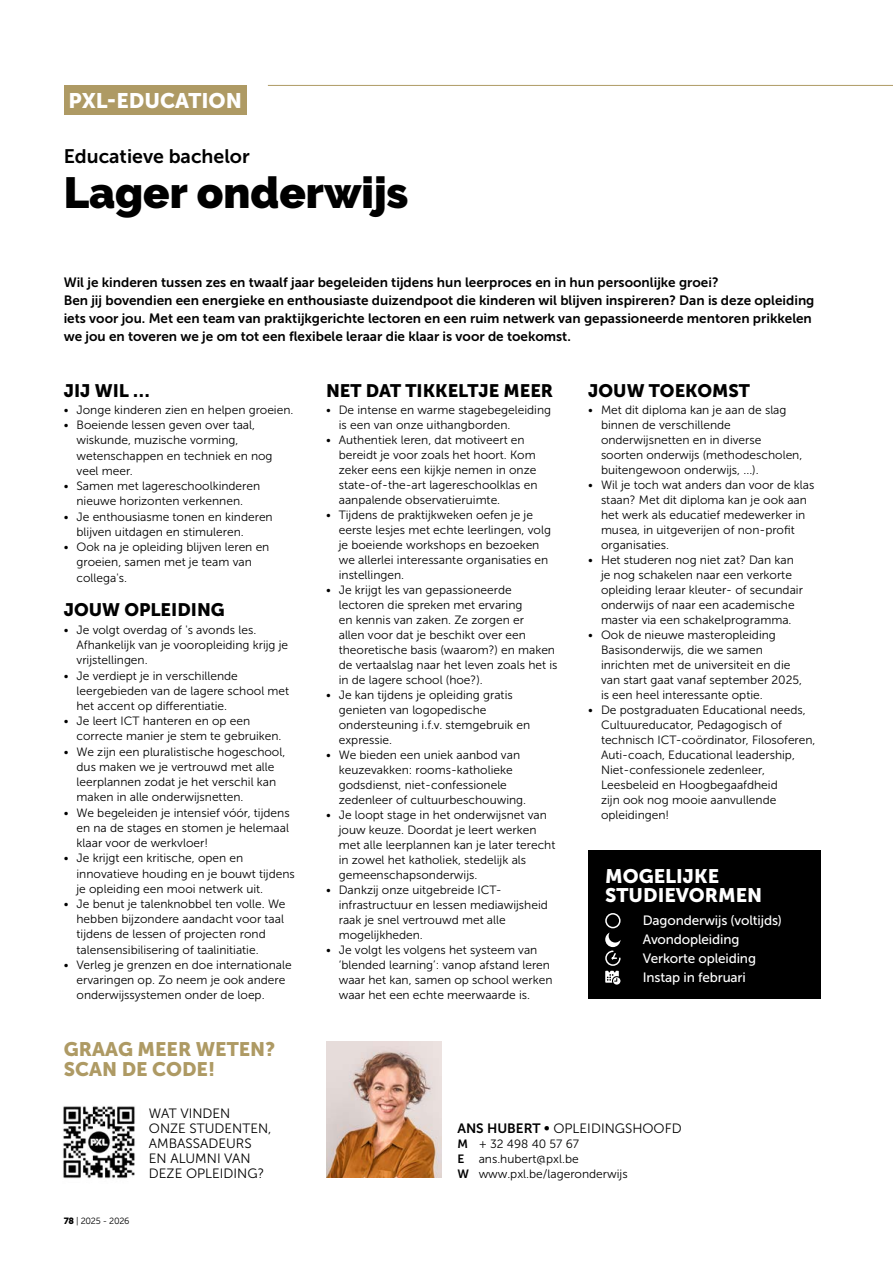
<style>
.page{position:relative;width:893px;height:1263px;background:#fff}
.page>*{position:absolute;margin:0;border:0;box-sizing:border-box;transform-origin:0 0}
.t1{font:900 43.5px "Raleway";color:#000}
.t2{font:21px "Museo Sans 900";color:#fff}
.t3{font:19.5px/19.5px "Museo Sans 900";color:#ae9a64}
.t4{font:19.5px/19.5px "Museo Sans 900";color:#fff}
.t5{font:19.5px "Museo Sans 700";color:#000}
.t6{font:18px "Museo Sans 900";color:#000}
.t7{font:13.5px/18px "Museo Sans 700";color:#000}
.t8{font:13.5px/15px "Museo Sans 300";color:#000}
.t9{font:13.5px/18.8px "Museo Sans 500";letter-spacing:-.01em;color:#fff}
.t10{font:12px/15px "Museo Sans 300";color:#000}
.t11{font:9px "Museo Sans 300";letter-spacing:-.025em;color:#000}
.s1{font-family:"Museo Sans 900"}
.s2{font-family:"Museo Sans 700"}
</style>
<div class="page">
<div style="left:64px;top:85px;width:183px;height:30px;background:#ae9a64"></div>
<hr style="left:268px;top:85px;width:625px;height:1px;background:#ae9a64">
<img style="left:63px;top:1106px;width:72px;height:73px">
<img style="left:327px;top:1042px;width:114px;height:136px">
<div style="left:588px;top:850px;width:233px;height:149px;background:#000"></div>
<div style="left:605px;top:913px;width:16px;height:15px;border:2px solid #fff;border-radius:50%"></div>
<svg style="left:605px;top:932px;width:16px;height:52px"></svg>
<h2 class="t2" style="left:69px;top:89px;width:175px">PXL-EDUCATION</h2>
<h3 class="t5" style="left:64px;top:146px;width:188px">Educatieve bachelor</h3>
<h1 class="t1" style="left:64px;top:168px;width:346px">Lager onderwijs</h1>
<p class="t7" style="left:64px;top:273px;width:752px">Wil je kinderen tussen zes en twaalf jaar begeleiden tijdens hun leerproces en in hun persoonlijke groei?<br>Ben jij bovendien een energieke en enthousiaste duizendpoot die kinderen wil blijven inspireren? Dan is deze opleiding iets voor jou. Met een team van praktijkgerichte lectoren en een ruim netwerk van gepassioneerde mentoren prikkelen we jou en toveren we je om tot een flexibele leraar die klaar is voor de toekomst.</p>
<h3 class="t6" style="left:64px;top:380px;width:87px">JIJ WIL …</h3>
<p class="t10" style="left:64px;top:402px;width:231px">• Jonge kinderen zien en helpen groeien.</p>
<p class="t10" style="left:77px;top:418px;width:198px;text-indent:-13px">• Boeiende lessen geven over taal, wiskunde, muzische vorming, wetenschappen en techniek en nog veel meer.</p>
<p class="t10" style="left:64px;top:478px;width:198px;text-align:center">• Samen met lagereschoolkinderen nieuwe horizonten verkennen.</p>
<p class="t10" style="left:77px;top:509px;width:198px;text-indent:-13px">• Je enthousiasme tonen en kinderen blijven uitdagen en stimuleren.</p>
<p class="t10" style="left:77px;top:539px;width:194px;text-indent:-13px">• Ook na je opleiding blijven leren en groeien, samen met je team van collega's.</p>
<h3 class="t6" style="left:64px;top:600px;width:162px">JOUW OPLEIDING</h3>
<p class="t10" style="left:77px;top:622px;width:213px;text-indent:-13px">• Je volgt overdag of 's avonds les.<br>Afhankelijk van je vooropleiding krijg je vrijstellingen.</p>
<p class="t10" style="left:77px;top:668px;width:214px;text-indent:-13px">• Je verdiept je in verschillende leergebieden van de lagere school met het accent op differentiatie.</p>
<p class="t10" style="left:77px;top:713px;width:207px;text-indent:-13px">• Je leert ICT hanteren en op een correcte manier je stem te gebruiken.</p>
<p class="t10" style="left:77px;top:744px;width:210px;text-indent:-13px">• We zijn een pluralistische hogeschool, dus maken we je vertrouwd met alle leerplannen zodat je het verschil kan maken in alle onderwijsnetten.</p>
<p class="t10" style="left:77px;top:805px;width:215px;text-align:justify;text-indent:-13px">• We begeleiden je intensief vóór, tijdens en na de stages en stomen je helemaal klaar voor de werkvloer!</p>
<p class="t10" style="left:77px;top:851px;width:220px;text-indent:-13px">• Je krijgt een kritische, open en innovatieve houding en je bouwt tijdens je opleiding een mooi netwerk uit.</p>
<p class="t10" style="left:77px;top:896px;width:211px;text-indent:-13px">• Je benut je talenknobbel ten volle. We hebben bijzondere aandacht voor taal tijdens de lessen of projecten rond talensensibilisering of taalinitiatie.</p>
<p class="t10" style="left:77px;top:957px;width:217px;text-indent:-13px">• Verleg je grenzen en doe internationale ervaringen op. Zo neem je ook andere onderwijssystemen onder de loep.</p>
<h3 class="t3" style="left:64px;top:1040px;width:213px">GRAAG MEER WETEN?<br>SCAN DE CODE!</h3>
<p class="t11" style="left:64px;top:1216px;width:67px"><span class="s1">78</span> | 2025 - 2026</p>
<p class="t8" style="left:149px;top:1105px;width:124px">WAT VINDEN<br>ONZE STUDENTEN,<br>AMBASSADEURS<br>EN ALUMNI VAN<br>DEZE OPLEIDING?</p>
<h3 class="t6" style="left:326px;top:380px;width:229px">NET DAT TIKKELTJE MEER</h3>
<p class="t10" style="left:339px;top:402px;width:214px;text-indent:-13px">• De intense en warme stagebegeleiding is een van onze uithangborden.</p>
<p class="t10" style="left:339px;top:432px;width:200px;text-indent:-13px">• Authentiek leren, dat motiveert en bereidt je voor zoals het hoort. Kom zeker eens een kijkje nemen in onze state-of-the-art lagereschoolklas en aanpalende observatieruimte.</p>
<p class="t10" style="left:339px;top:507px;width:214px;text-indent:-13px">• Tijdens de praktijkweken oefen je je eerste lesjes met echte leerlingen, volg je boeiende workshops en bezoeken we allerlei interessante organisaties en instellingen.</p>
<p class="t10" style="left:339px;top:582px;width:220px;text-indent:-13px">• Je krijgt les van gepassioneerde lectoren die spreken met ervaring<br>en kennis van zaken. Ze zorgen er<br>allen voor dat je beschikt over een theoretische basis (waarom?) en maken de vertaalslag naar het leven zoals het is in de lagere school (hoe?).</p>
<p class="t10" style="left:339px;top:687px;width:193px;text-indent:-13px">• Je kan tijdens je opleiding gratis genieten van logopedische ondersteuning i.f.v. stemgebruik en expressie.</p>
<p class="t10" style="left:339px;top:747px;width:189px;text-indent:-13px">• We bieden een uniek aanbod van keuzevakken: rooms-katholieke godsdienst, niet-confessionele zedenleer of cultuurbeschouwing.</p>
<p class="t10" style="left:339px;top:808px;width:218px;text-indent:-13px">• Je loopt stage in het onderwijsnet van jouw keuze. Doordat je leert werken met alle leerplannen kan je later terecht in zowel het katholiek, stedelijk als gemeenschapsonderwijs.</p>
<p class="t10" style="left:339px;top:883px;width:211px;text-indent:-13px">• Dankzij onze uitgebreide ICT&shy;infrastructuur en lessen mediawijsheid raak je snel vertrouwd met alle mogelijkheden.</p>
<p class="t10" style="left:339px;top:943px;width:215px;text-indent:-13px">• Je volgt les volgens het systeem van ‘blended learning’: vanop afstand leren waar het kan, samen op school werken waar het een echte meerwaarde is.</p>
<h3 class="t6" style="left:588px;top:380px;width:163px">JOUW TOEKOMST</h3>
<p class="t10" style="left:601px;top:402px;width:203px;text-indent:-13px">• Met dit diploma kan je aan de slag binnen de verschillende onderwijsnetten en in diverse soorten onderwijs (methodescholen, buitengewoon onderwijs, ...).</p>
<p class="t10" style="left:601px;top:477px;width:215px;text-indent:-13px">• Wil je toch wat anders dan voor de klas staan? Met dit diploma kan je ook aan het werk als educatief medewerker in musea, in uitgeverijen of non-profit organisaties.</p>
<p class="t10" style="left:601px;top:552px;width:203px;text-indent:-13px">• Het studeren nog niet zat? Dan kan je nog schakelen naar een verkorte opleiding leraar kleuter- of secundair onderwijs of naar een academische master via een schakelprogramma.</p>
<p class="t10" style="left:601px;top:627px;width:203px;text-indent:-13px">• Ook de nieuwe masteropleiding Basisonderwijs, die we samen inrichten met de universiteit en die van start gaat vanaf september 2025, is een heel interessante optie.</p>
<p class="t10" style="left:601px;top:702px;width:216px;text-indent:-13px">• De postgraduaten Educational needs, Cultuureducator, Pedagogisch of technisch ICT-coördinator, Filosoferen, Auti-coach, Educational leadership, Niet-confessionele zedenleer, Leesbeleid en Hoogbegaafdheid<br>zijn ook nog mooie aanvullende opleidingen!</p>
<h3 class="t4" style="left:605px;top:866px;width:159px">MOGELIJKE<br>STUDIEVORMEN</h3>
<p class="t9" style="left:643px;top:911px;width:141px">Dagonderwijs (voltijds)<br>Avondopleiding<br>Verkorte opleiding<br>Instap in februari</p>
<p class="t8" style="left:457px;top:1121px;width:226px"><span class="s2">ANS HUBERT •</span> OPLEIDINGSHOOFD</p>
<p class="t10" style="left:457px;top:1136px;width:172px"><span class="s2">M</span> + 32 498 40 57 67<br><span class="s2">E</span> ans.hubert@pxl.be<br><span class="s2">W</span> www.pxl.be/lageronderwijs</p>
</div>
